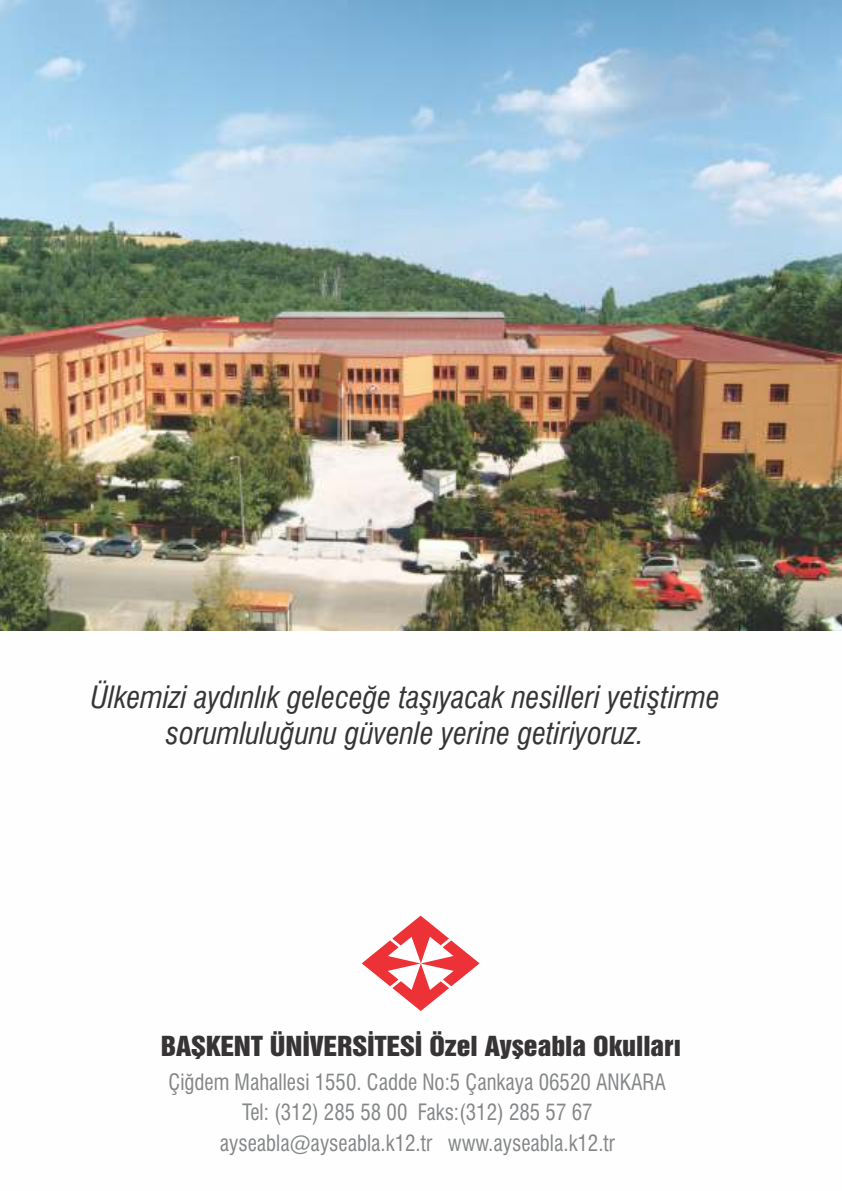
<style>
.page{position:relative;width:842px;height:1191px;background:#fff}
.page>*{position:absolute;margin:0;border:0;box-sizing:border-box;transform-origin:0 0}
.t1{font:italic condensed 30px/36px "Swiss 721 BT";color:#373435;text-align:center}
.t2{font:25.2px "Swiss 921 BT Regular A";color:#373435;scale:1.12 1}
.t3{font:condensed 22px/30.2px "Swiss 721 BT";color:#848688;text-align:center;scale:.95 1}
</style>
<div class="page">
<img style="left:0;top:0;width:842px;height:630px">
<svg style="left:361px;top:915px;width:119px;height:96px"></svg>
<h1 class="t1" style="left:91px;top:682px;width:630px">Ülkemizi aydınlık geleceğe taşıyacak nesilleri yetiştirme sorumluluğunu güvenle yerine getiriyoruz.</h1>
<p class="t2" style="left:161px;top:1037px;width:466px">BAŞKENT ÜNİVERSİTESİ Özel Ayşeabla Okulları</p>
<p class="t3" style="left:169px;top:1069px;width:525px">Çiğdem Mahallesi 1550. Cadde No:5 Çankaya 06520 ANKARA<br>Tel: (312) 285 58 00 Faks:(312) 285 57 67 ayseabla@ayseabla.k12.tr www.ayseabla.k12.tr</p>
</div>
